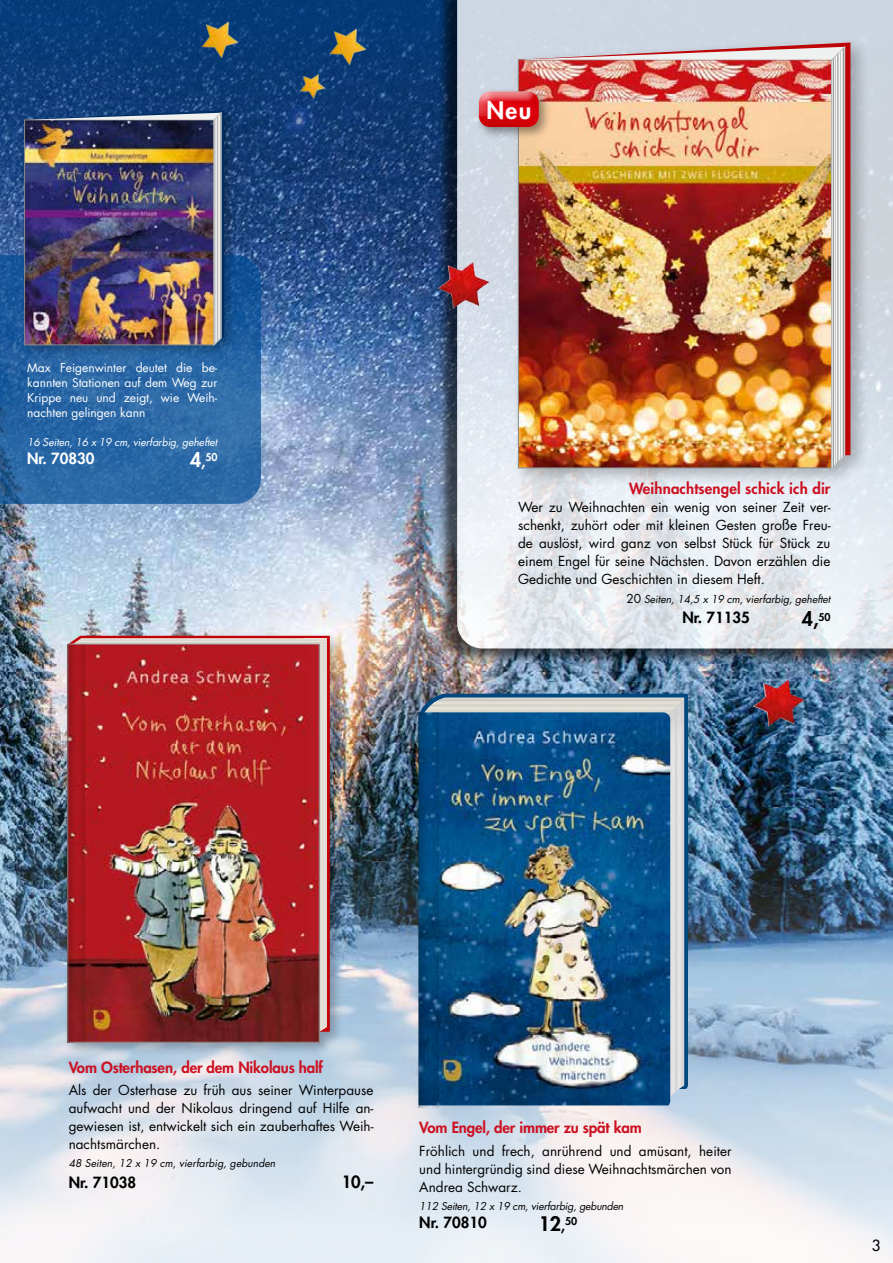
<style>
.page{position:relative;width:893px;height:1263px;background:#fff}
.page>*{position:absolute;margin:0;border:0;box-sizing:border-box;transform-origin:0 0}
.t1{font:800 23.4px "Futura Std";color:#fff}
.t2{font:800 19.5px "Futura Std";color:#000}
.t3{font:800 16.5px "Futura Std";color:#000}
.t4{font:800 15px "Futura Std";letter-spacing:-.01em;color:#c12}
.t5{font:800 15px "Futura Std";letter-spacing:.01em;color:#c12}
.t6{font:800 15px "Futura Std";color:#000}
.t7{font:800 15px "Futura Std";color:#fff}
.t8{font:500 15px "Futura Std";color:#000}
.t9{font:13.5px/18px "Futura Std";color:#000;text-align:justify}
.t10{font:12px/15px "Futura Std";color:#fff;text-align:justify}
.t11{font:italic 10.5px "Futura Std";letter-spacing:-.01em;color:#000}
.t12{font:italic 10.5px "Futura Std";letter-spacing:-.01em;color:#fff}
.t13{font:800 10.5px "Futura Std";color:#fff}
.s1{font-size:19.5px}
.s2{font-size:15px}
.s3{font-style:normal;font-size:12px}
</style>
<div class="page">
<img style="left:0;top:402px;width:893px;height:355px">
<img style="left:0;top:757px;width:893px;height:506px">
<svg style="left:0;top:0;width:437px;height:402px;background:#224d86"></svg>
<svg style="left:0;top:255px;width:261px;height:249px;background:#2967a5"></svg>
<div style="left:437px;top:0;width:456px;height:666px;background:#000;opacity:.75"></div>
<svg style="left:457px;top:0;width:436px;height:648px;background:#dee4eb"></svg>
<img style="left:294px;top:69px;width:33px;height:33px">
<img style="left:321px;top:21px;width:49px;height:48px">
<img style="left:193px;top:15px;width:49px;height:48px">
<div style="left:20px;top:107px;width:217px;height:250px;background:#000;opacity:.25"></div>
<svg style="left:24px;top:110px;width:200px;height:235px"></svg>
<img style="left:24px;top:112px;width:197px;height:233px">
<img style="left:438px;top:262px;width:51px;height:47px">
<div style="left:63px;top:631px;width:280px;height:425px;background:#000;opacity:.25"></div>
<svg style="left:319px;top:659px;width:8px;height:382px;background:#d7cfc8"></svg>
<img style="left:71px;top:638px;width:256px;height:21px">
<img style="left:84px;top:646px;width:233px;height:394px">
<svg style="left:77px;top:644px;width:7px;height:398px;background:#9e171e"></svg>
<svg style="left:68px;top:644px;width:9px;height:399px"></svg>
<svg style="left:70px;top:645px;width:9px;height:397px;background:#9f181f"></svg>
<div style="left:512px;top:37px;width:358px;height:450px;background:#000;opacity:.25"></div>
<svg style="left:518px;top:43px;width:332px;height:425px;background:#c1484d"></svg>
<img style="left:518px;top:46px;width:327px;height:422px">
<div style="left:475px;top:87px;width:76px;height:53px;background:#000;opacity:.4"></div>
<div style="left:477px;top:89px;width:63px;height:30px;background:#fff;opacity:.75"></div>
<div style="left:477px;top:93px;width:63px;height:35px;background:#c12;opacity:.3"></div>
<img style="left:416px;top:693px;width:272px;height:396px">
<img style="left:659px;top:719px;width:25px;height:387px">
<img style="left:423px;top:698px;width:261px;height:21px">
<img style="left:439px;top:712px;width:231px;height:393px">
<svg style="left:429px;top:712px;width:10px;height:396px;background:#054677"></svg>
<svg style="left:419px;top:712px;width:10px;height:396px"></svg>
<svg style="left:422px;top:713px;width:11px;height:395px;background:#034578"></svg>
<img style="left:753px;top:679px;width:51px;height:48px">
<p class="t10" style="left:27px;top:360px;width:192px">Max Feigenwinter deutet die be&shy;kannten Stationen auf dem Weg zur Krippe neu und zeigt, wie Weih&shy;nachten gelingen kann</p>
<p class="t12" style="left:27px;top:436px;width:192px">16 Seiten, 16 x 19 cm, vierfarbig, geheftet</p>
<p class="t7" style="left:27px;top:449px;width:69px">Nr. 70830</p>
<p class="t13" style="left:190px;top:451px;width:29px"><span class="s1">4</span><span class="s2">,</span>50</p>
<h1 class="t1" style="left:486px;top:95px;width:46px">Neu</h1>
<p class="t5" style="left:629px;top:479px;width:203px">Weihnachtsengel schick ich dir</p>
<p class="t9" style="left:518px;top:498px;width:314px">Wer zu Weihnachten ein wenig von seiner Zeit ver&shy;schenkt, zuhört oder mit kleinen Gesten große Freu&shy;de auslöst, wird ganz von selbst Stück für Stück zu einem Engel für seine Nächsten. Davon erzählen die Gedichte und Geschichten in diesem Heft.</p>
<p class="t11" style="left:626px;top:593px;width:205px"><span class="s3">20</span> Seiten, 14,5 x 19 cm, vierfarbig, geheftet</p>
<p class="t6" style="left:682px;top:608px;width:69px">Nr. 71135</p>
<h2 class="t2" style="left:802px;top:607px;width:30px">4,<sup>50</sup></h2>
<p class="t4" style="left:69px;top:1057px;width:256px">Vom Osterhasen, der dem Nikolaus half</p>
<p class="t9" style="left:69px;top:1081px;width:306px">Als der Osterhase zu früh aus seiner Winterpause aufwacht und der Nikolaus dringend auf Hilfe an&shy;gewiesen ist, entwickelt sich ein zauberhaftes Weih&shy;nachtsmärchen.</p>
<p class="t11" style="left:69px;top:1156px;width:208px">48 Seiten, 12 x 19 cm, vierfarbig, gebunden</p>
<p class="t6" style="left:69px;top:1172px;width:69px">Nr. 71038</p>
<p class="t3" style="left:342px;top:1171px;width:33px">10,–</p>
<p class="t4" style="left:419px;top:1118px;width:224px">Vom Engel, der immer zu spät kam</p>
<p class="t9" style="left:419px;top:1142px;width:314px">Fröhlich und frech, anrührend und amüsant, heiter und hintergründig sind diese Weihnachtsmärchen von Andrea Schwarz.</p>
<p class="t11" style="left:419px;top:1200px;width:206px">112 Seiten, 12 x 19 cm, vierfarbig, gebunden</p>
<p class="t6" style="left:419px;top:1213px;width:69px">Nr. 70810</p>
<h2 class="t2" style="left:539px;top:1211px;width:40px">12<span class="s2">,</span><sup>50</sup></h2>
<p class="t8" style="left:872px;top:1236px;width:10px">3</p>
</div>
